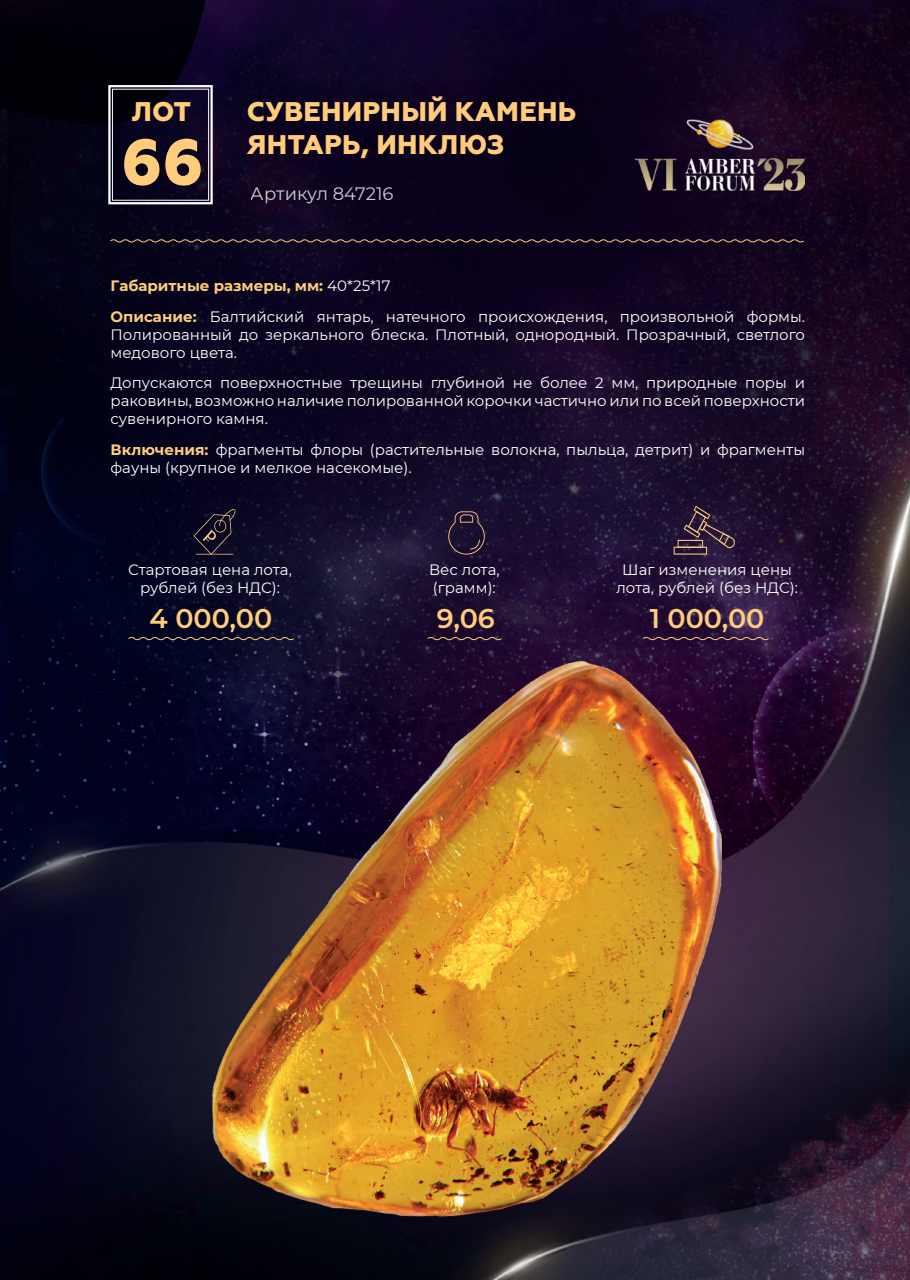
<style>
.page{position:relative;width:910px;height:1280px;background:#fff}
.page>*{position:absolute;margin:0;border:0;box-sizing:border-box;transform-origin:0 0}
.t1{font:800 64.5px "Geometria";color:#fecc7b}
.t2{font:800 27px/32.4px "Geometria";letter-spacing:.01em;color:#fecc7b}
.t3{font:600 27px "Montserrat";color:#fecc7b}
.t4{font:18px "Montserrat";color:#fff}
.t5{font:15px/18px "Montserrat";color:#fff}
.s1{font-weight:700;color:#fecc7b}
</style>
<div class="page">
<img style="left:0;top:0;width:910px;height:1280px">
<svg style="left:674px;top:506px;width:61px;height:49px"></svg>
<svg style="left:194px;top:509px;width:42px;height:46px"></svg>
<svg style="left:448px;top:511px;width:37px;height:44px"></svg>
<svg style="left:127px;top:636px;width:168px;height:5px"></svg>
<svg style="left:427px;top:636px;width:76px;height:5px"></svg>
<svg style="left:642px;top:636px;width:128px;height:5px"></svg>
<img style="left:636px;top:113px;width:169px;height:84px">
<svg style="left:109px;top:238px;width:696px;height:5px"></svg>
<svg style="left:107px;top:84px;width:107px;height:121px"></svg>
<div style="left:112px;top:89px;width:97px;height:112px;border:1px solid #fff"></div>
<h2 class="t2" style="left:132px;top:96px;width:61px">ЛОТ</h2>
<h1 class="t1" style="left:121px;top:124px;width:84px">66</h1>
<h2 class="t2" style="left:247px;top:96px;width:331px">СУВЕНИРНЫЙ КАМЕНЬ<br>ЯНТАРЬ, ИНКЛЮЗ</h2>
<p class="t4" style="left:251px;top:181px;width:144px">Артикул 847216</p>
<p class="t5" style="left:111px;top:270px;width:696px;line-height:30.8px"><span class="s1">Габаритные размеры, мм:</span> 40*25*17<br><span class="s1">Описание:</span> Балтийский янтарь, натечного происхождения, произвольной формы.</p>
<p class="t5" style="left:111px;top:325px;width:696px">Полированный до зеркального блеска. Плотный, однородный. Прозрачный, светлого медового цвета.</p>
<p class="t5" style="left:111px;top:374px;width:696px;text-align:justify">Допускаются поверхностные трещины глубиной не более 2 мм, природные поры и раковины, возможно наличие полированной корочки частично или по всей поверхности сувенирного камня.</p>
<p class="t5" style="left:111px;top:440px;width:696px"><span class="s1">Включения:</span> фрагменты флоры (растительные волокна, пыльца, детрит) и фрагменты фауны (крупное и мелкое насекомые).</p>
<p class="t5" style="left:128px;top:560px;width:165px;text-align:center">Стартовая цена лота, рублей (без НДС):</p>
<p class="t5" style="left:616px;top:560px;width:183px;text-align:center">Шаг изменения цены лота, рублей (без НДС):</p>
<p class="t5" style="left:429px;top:560px;width:72px">Вес лота, (грамм):</p>
<h2 class="t3" style="left:150px;top:599px;width:124px">4 000,00</h2>
<h2 class="t3" style="left:437px;top:599px;width:59px">9,06</h2>
<h2 class="t3" style="left:650px;top:599px;width:116px">1 000,00</h2>
</div>
